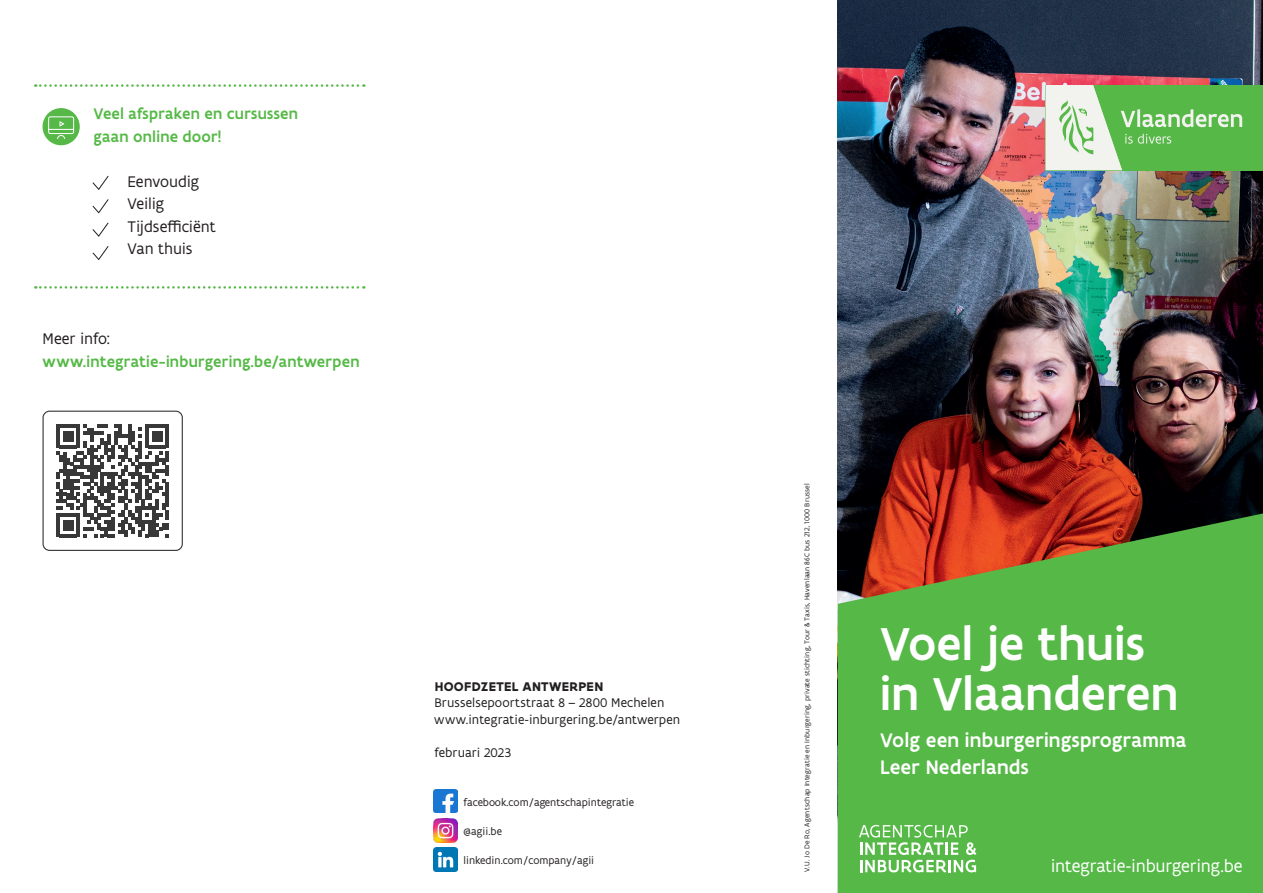
<style>
.page{position:relative;width:1263px;height:893px;background:#fff}
.page>*{position:absolute;margin:0;border:0;box-sizing:border-box;transform-origin:0 0}
.t1{font:500 49.5px "Flanders Art Sans";letter-spacing:.005em;color:#fff}
.t2{font:500 21px "Flanders Art Sans";letter-spacing:.005em;color:#fff}
.t3{font:18.6px "Flanders Art Sans";letter-spacing:-.01em;color:#fff}
.lijn_boven{font:500 16.5px "Flanders Art Sans";letter-spacing:.01em;color:#56b947}
.lijn_boven-2{font:16.5px "Flanders Art Sans";letter-spacing:-.01em;color:#231f20}
.Algemene_gegevens{font:13.5px "Flanders Art Sans";letter-spacing:.01em;color:#231f20}
.Algemene_gegevens-2{font:700 13.5px "Flanders Art Sans";letter-spacing:.02em;color:#231f20}
.t4{font:11.25px "Flanders Art Sans";color:#231f20}
.V_U{font:7.5px "Flanders Art Sans";letter-spacing:.015em;color:#231f20}
</style>
<div class="page">
<img style="left:838px;top:0;width:425px;height:513px">
<svg style="left:838px;top:513px;width:425px;height:380px;background:#5fa741"></svg>
<svg style="left:859px;top:825px;width:117px;height:47px"></svg>
<div style="left:1046px;top:85px;width:217px;height:85px;background:#56b947"></div>
<svg style="left:1046px;top:85px;width:196px;height:85px"></svg>
<img style="left:434px;top:818px;width:23px;height:24px">
<img style="left:434px;top:789px;width:23px;height:24px">
<img style="left:434px;top:847px;width:23px;height:24px">
<div style="left:43px;top:108px;width:37px;height:37px;background:#56b947;border-radius:50%"></div>
<svg style="left:35px;top:84px;width:329px;height:3px"></svg>
<svg style="left:35px;top:286px;width:329px;height:3px"></svg>
<svg style="left:48px;top:116px;width:27px;height:24px"></svg>
<svg style="left:92px;top:176px;width:17px;height:14px"></svg>
<svg style="left:92px;top:199px;width:17px;height:14px"></svg>
<svg style="left:92px;top:223px;width:17px;height:14px"></svg>
<svg style="left:92px;top:246px;width:17px;height:14px"></svg>
<svg style="left:56px;top:424px;width:113px;height:113px"></svg>
<div style="left:43px;top:411px;width:140px;height:140px;border:1px solid #383839;border-radius:6px"></div>
<p class="lijn_boven" style="left:94px;top:103px;width:206px">Veel afspraken en cursussen</p>
<p class="lijn_boven" style="left:94px;top:126px;width:129px">gaan online door!</p>
<p class="lijn_boven-2" style="left:128px;top:171px;width:73px">Eenvoudig</p>
<p class="lijn_boven-2" style="left:128px;top:194px;width:38px">Veilig</p>
<p class="lijn_boven-2" style="left:128px;top:216px;width:90px">Tijdsefficiënt</p>
<p class="lijn_boven-2" style="left:128px;top:239px;width:67px">Van thuis</p>
<p class="lijn_boven-2" style="left:43px;top:329px;width:69px">Meer info:</p>
<p class="lijn_boven" style="left:43px;top:351px;width:319px">www.integratie-inburgering.be/antwerpen</p>
<p class="Algemene_gegevens-2" style="left:435px;top:678px;width:170px">HOOFDZETEL ANTWERPEN</p>
<p class="Algemene_gegevens" style="left:434px;top:695px;width:231px">Brusselsepoortstraat 8 – 2800 Mechelen</p>
<p class="Algemene_gegevens" style="left:434px;top:711px;width:247px">www.integratie-inburgering.be/antwerpen</p>
<p class="Algemene_gegevens" style="left:434px;top:744px;width:78px">februari 2023</p>
<p class="t4" style="left:463px;top:795px;width:172px">facebook.com/agentschapintegratie</p>
<p class="t4" style="left:463px;top:824px;width:40px">@agii.be</p>
<p class="t4" style="left:463px;top:853px;width:132px">linkedin.com/company/agii</p>
<p class="V_U" style="left:802px;top:872px;width:390px;rotate:-90deg">V.U. Jo De Ro, Agentschap Integratie en Inburgering, private stichting, Tour &amp; Taxis, Havenlaan 86C bus 212, 1000 Brussel</p>
<p class="t1" style="left:880px;top:613px;width:266px">Voel je thuis</p>
<p class="t1" style="left:880px;top:662px;width:300px">in Vlaanderen</p>
<p class="t2" style="left:880px;top:727px;width:308px">Volg een inburgeringsprogramma</p>
<p class="t2" style="left:880px;top:754px;width:150px">Leer Nederlands</p>
<p class="t3" style="left:1051px;top:854px;width:193px">integratie-inburgering.be</p>
</div>
